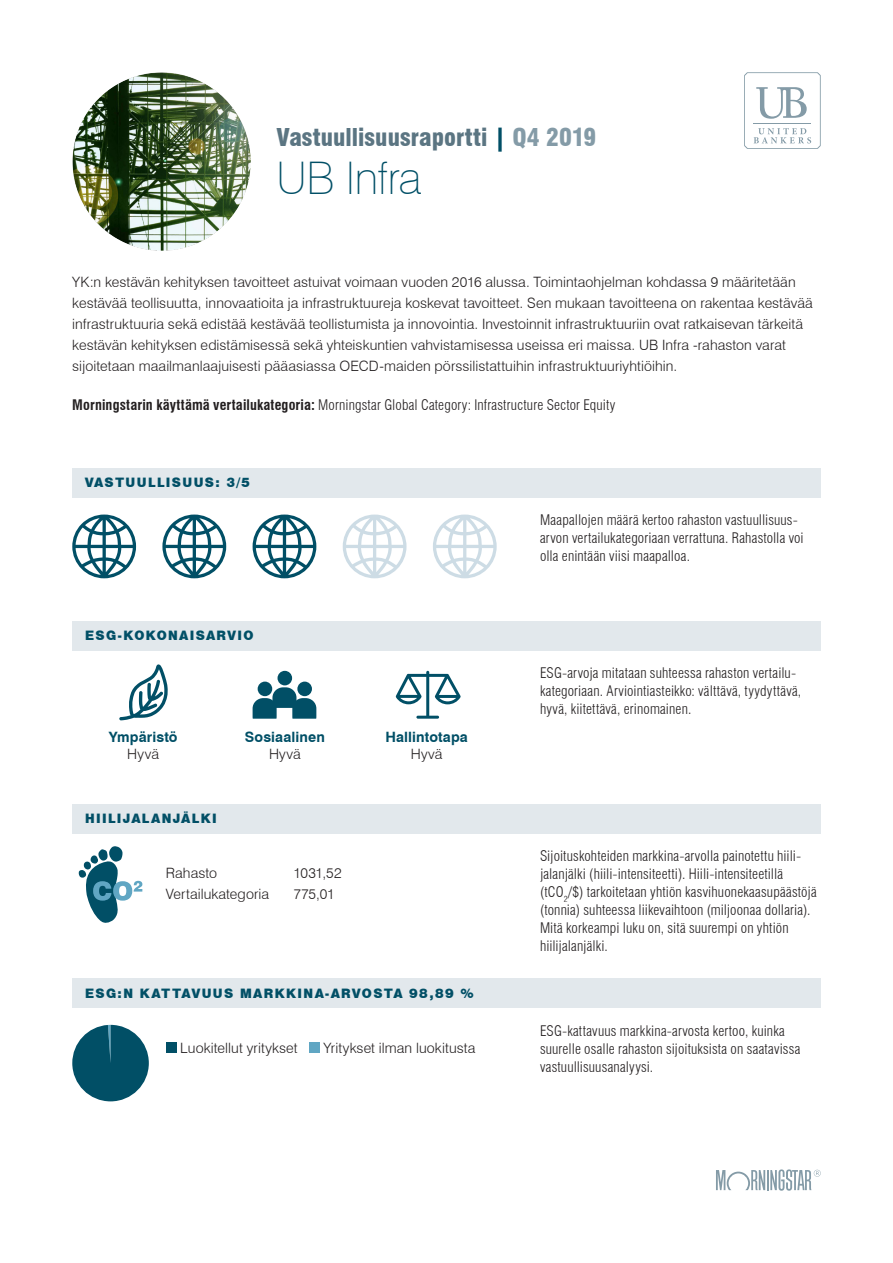
<style>
.page{position:relative;width:893px;height:1263px;background:#fff}
.page>*{position:absolute;margin:0;border:0;box-sizing:border-box;transform-origin:0 0}
.t1{font:100 45px "Swiss 721 BT";letter-spacing:-.01em;color:#014f66}
.t2{font:900 condensed 24px "Swiss 721 BT";color:#5b7582}
.Selitykset{font:300 condensed 14.25px/18px "Swiss 721 BT";letter-spacing:.01em;color:#231f20}
.Leipis{font:300 14.25px/21px "Swiss 721 BT";letter-spacing:.005em;color:#231f20}
.Leipis_bold{font:700 14.25px "Swiss 721 BT";letter-spacing:.01em;color:#014f66}
.palkki-otsikko{font:12px "Swiss 721 BT Black No 2";letter-spacing:.115em;color:#014f66}
.s1{color:#014f66}
.s2{color:#849ba7}
.s3{font-weight:700}
</style>
<div class="page">
<svg style="left:72px;top:514px;width:64px;height:64px"></svg>
<svg style="left:162px;top:514px;width:64px;height:64px"></svg>
<svg style="left:253px;top:514px;width:63px;height:64px"></svg>
<svg style="left:343px;top:514px;width:63px;height:64px"></svg>
<svg style="left:433px;top:514px;width:64px;height:64px"></svg>
<div style="left:297px;top:682px;width:15px;height:14px;background:#014f66;border-radius:50%"></div>
<div style="left:278px;top:671px;width:14px;height:14px;background:#014f66;border-radius:50%"></div>
<svg style="left:253px;top:687px;width:63px;height:32px"></svg>
<div style="left:258px;top:682px;width:14px;height:14px;background:#014f66;border-radius:50%"></div>
<svg style="left:396px;top:671px;width:65px;height:48px"></svg>
<svg style="left:119px;top:664px;width:49px;height:56px"></svg>
<svg style="left:716px;top:1169px;width:105px;height:22px"></svg>
<img style="left:72px;top:72px;width:179px;height:179px;border-radius:89px">
<svg style="left:744px;top:72px;width:77px;height:77px"></svg>
<div style="left:72px;top:804px;width:749px;height:29px;background:#e2e8ec"></div>
<div style="left:72px;top:468px;width:749px;height:29px;background:#e2e8ec"></div>
<div style="left:72px;top:621px;width:749px;height:30px;background:#e2e8ec"></div>
<svg style="left:78px;top:846px;width:64px;height:77px"></svg>
<div style="left:72px;top:978px;width:749px;height:30px;background:#e2e8ec"></div>
<div style="left:166px;top:1042px;width:10px;height:11px;background:#014f66"></div>
<div style="left:309px;top:1042px;width:11px;height:11px;background:#60a6c3"></div>
<div style="left:72px;top:1025px;width:77px;height:76px;background:#014f66;border-radius:38px"></div>
<p class="t2" style="left:276px;top:123px;width:321px">Vastuullisuusraportti <span class="s1">|</span> <span class="s2">Q4 2019</span></p>
<p class="t1" style="left:276px;top:150px;width:147px">UB Infra</p>
<p class="Leipis" style="left:72px;top:272px;width:742px">YK:n kestävän kehityksen tavoitteet astuivat voimaan vuoden 2016 alussa. Toimintaohjelman kohdassa 9 määritetään kestävää teollisuutta, innovaatioita ja infrastruktuureja koskevat tavoitteet. Sen mukaan tavoitteena on rakentaa kestävää infrastruktuuria sekä edistää kestävää teollistumista ja innovointia. Investoinnit infrastruktuuriin ovat ratkaisevan tärkeitä kestävän kehityksen edistämisessä sekä yhteiskuntien vahvistamisessa useissa eri maissa. UB Infra -rahaston varat</p>
<p class="Leipis" style="left:72px;top:356px;width:606px">sijoitetaan maailmanlaajuisesti pääasiassa OECD-maiden pörssilistattuihin infrastruktuuriyhtiöihin.</p>
<p class="Selitykset" style="left:72px;top:396px;width:545px"><span class="s3">Morningstarin käyttämä vertailukategoria:</span> Morningstar Global Category: Infrastructure Sector Equity</p>
<p class="palkki-otsikko" style="left:85px;top:474px;width:166px">VASTUULLISUUS: 3/5</p>
<p class="palkki-otsikko" style="left:85px;top:627px;width:170px">ESG-KOKONAISARVIO</p>
<p class="Leipis_bold" style="left:109px;top:728px;width:70px">Ympäristö</p>
<p class="Leipis" style="left:127px;top:744px;width:33px">Hyvä</p>
<p class="palkki-otsikko" style="left:85px;top:810px;width:133px">HIILIJALANJÄLKI</p>
<p class="Leipis_bold" style="left:245px;top:728px;width:81px">Sosiaalinen</p>
<p class="Leipis" style="left:269px;top:744px;width:33px">Hyvä</p>
<p class="Leipis" style="left:166px;top:863px;width:53px">Rahasto</p>
<p class="Leipis" style="left:293px;top:863px;width:50px">1031,52</p>
<p class="Leipis" style="left:166px;top:884px;width:105px">Vertailukategoria</p>
<p class="Leipis" style="left:293px;top:884px;width:43px">775,01</p>
<p class="Leipis_bold" style="left:385px;top:728px;width:84px">Hallintotapa</p>
<p class="Leipis" style="left:411px;top:744px;width:33px">Hyvä</p>
<p class="palkki-otsikko" style="left:85px;top:985px;width:390px">ESG:N KATTAVUUS MARKKINA-ARVOSTA 98,89 %</p>
<p class="Leipis" style="left:180px;top:1037px;width:119px">Luokitellut yritykset</p>
<p class="Leipis" style="left:323px;top:1037px;width:153px">Yritykset ilman luokitusta</p>
<p class="Selitykset" style="left:540px;top:511px;width:259px">Maapallojen määrä kertoo rahaston vastuullisuus-</p>
<p class="Selitykset" style="left:540px;top:529px;width:265px">arvon vertailukategoriaan verrattuna. Rahastolla voi olla enintään viisi maapalloa.</p>
<p class="Selitykset" style="left:540px;top:664px;width:257px">ESG-arvoja mitataan suhteessa rahaston vertailu-</p>
<p class="Selitykset" style="left:540px;top:682px;width:263px">kategoriaan. Arviointiasteikko: välttävä, tyydyttävä, hyvä, kiitettävä, erinomainen.</p>
<p class="Selitykset" style="left:540px;top:847px;width:262px">Sijoituskohteiden markkina-arvolla painotettu hiili-</p>
<p class="Selitykset" style="left:540px;top:865px;width:278px">jalanjälki (hiili-intensiteetti). Hiili-intensiteetillä (tCO<sub>2</sub>/$) tarkoitetaan yhtiön kasvihuonekaasupäästöjä (tonnia) suhteessa liikevaihtoon (miljoonaa dollaria).<br>Mitä korkeampi luku on, sitä suurempi on yhtiön hiilijalanjälki.</p>
<p class="Selitykset" style="left:540px;top:1021px;width:262px">ESG-kattavuus markkina-arvosta kertoo, kuinka suurelle osalle rahaston sijoituksista on saatavissa vastuullisuusanalyysi.</p>
</div>
